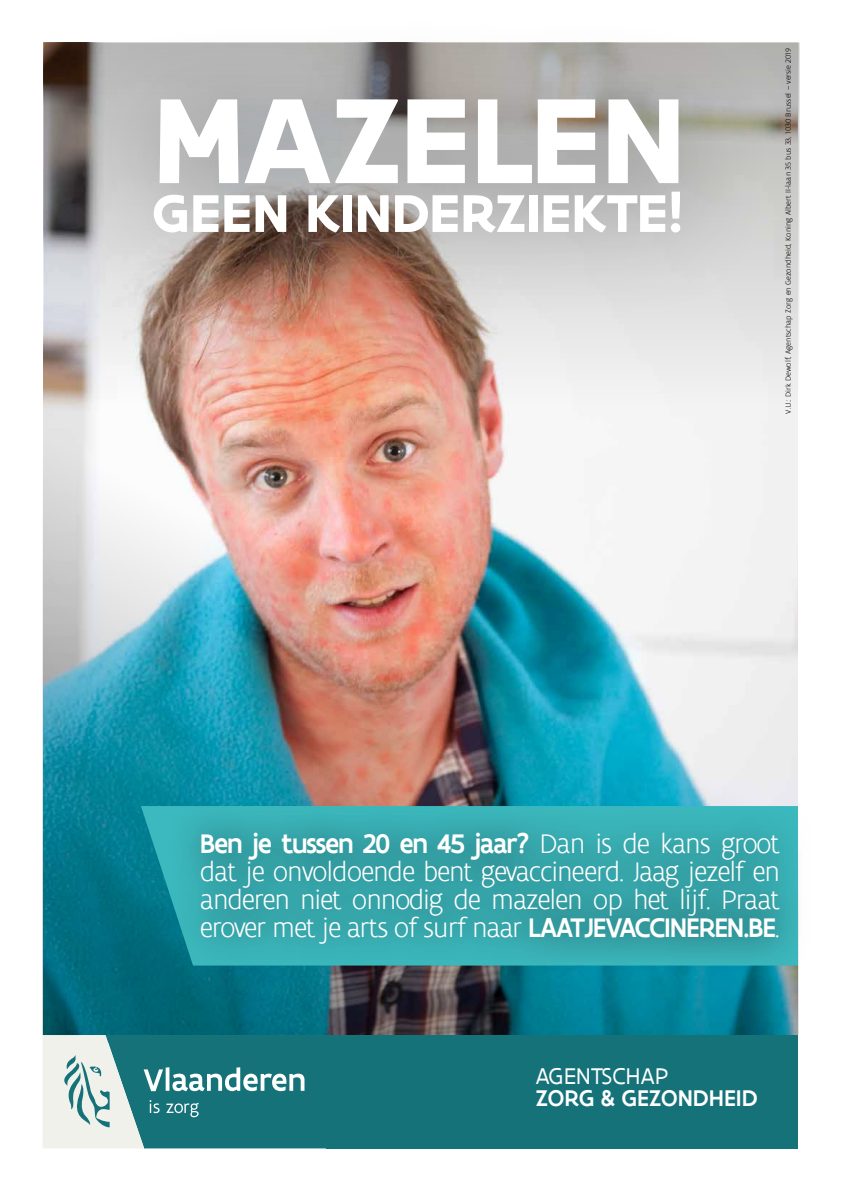
<style>
.page{position:relative;width:842px;height:1191px;background:#fff}
.page>*{position:absolute;margin:0;border:0;box-sizing:border-box;transform-origin:0 0}
.t1{font:700 130px "Flanders Art Sans";letter-spacing:-.015em;color:#fff}
.t2{font:700 57px "Flanders Art Sans";letter-spacing:-.01em;color:#fff}
.t3{font:300 29px/28px "Flanders Art Sans";letter-spacing:-.04em;color:#fff;text-align:justify}
.t4{font:500 24.5px "Flanders Art Sans";color:#fff}
.t5{font:24.5px "Flanders Art Sans";color:#fff}
.t6{font:300 8px "Flanders Art Sans";color:#000}
.s1{font-weight:500}
</style>
<div class="page">
<svg style="left:42px;top:774px;width:757px;height:261px;background:#1d7484"></svg>
<img style="left:42px;top:42px;width:758px;height:732px">
<div style="left:73px;top:14px;width:699px;height:311px;background:#000;opacity:.3"></div>
<svg style="left:141px;top:806px;width:27px;height:159px;background:#108594"></svg>
<div style="left:327px;top:1035px;width:471px;height:113px;background:#167279"></div>
<div style="left:168px;top:800px;width:646px;height:175px;background:#000;opacity:.75"></div>
<svg style="left:43px;top:1035px;width:284px;height:113px;background:#5c9b9e"></svg>
<h1 class="t1" style="left:152px;top:58px;width:536px">MAZELEN</h1>
<h2 class="t2" style="left:152px;top:177px;width:533px">GEEN KINDERZIEKTE!</h2>
<p class="t6" style="left:783px;top:413px;width:367px;rotate:-90deg">V.U.: Dirk Dewolf, Agentschap Zorg en Gezondheid, Koning Albert II-laan 35 bus 33, 1030 Brussel – versie 2019</p>
<p class="t3" style="left:200px;top:830px;width:582px"><span class="s1">Ben je tussen 20 en 45 jaar?</span> Dan is de kans groot dat je onvoldoende bent gevaccineerd. Jaag jezelf en anderen niet onnodig de mazelen op het lijf. Praat erover met je arts of surf naar <span class="s1">LAATJEVACCINEREN.BE</span>.</p>
<p class="t5" style="left:536px;top:1060px;width:134px">AGENTSCHAP</p>
<p class="t4" style="left:536px;top:1082px;width:223px">ZORG &amp; GEZONDHEID</p>
</div>
